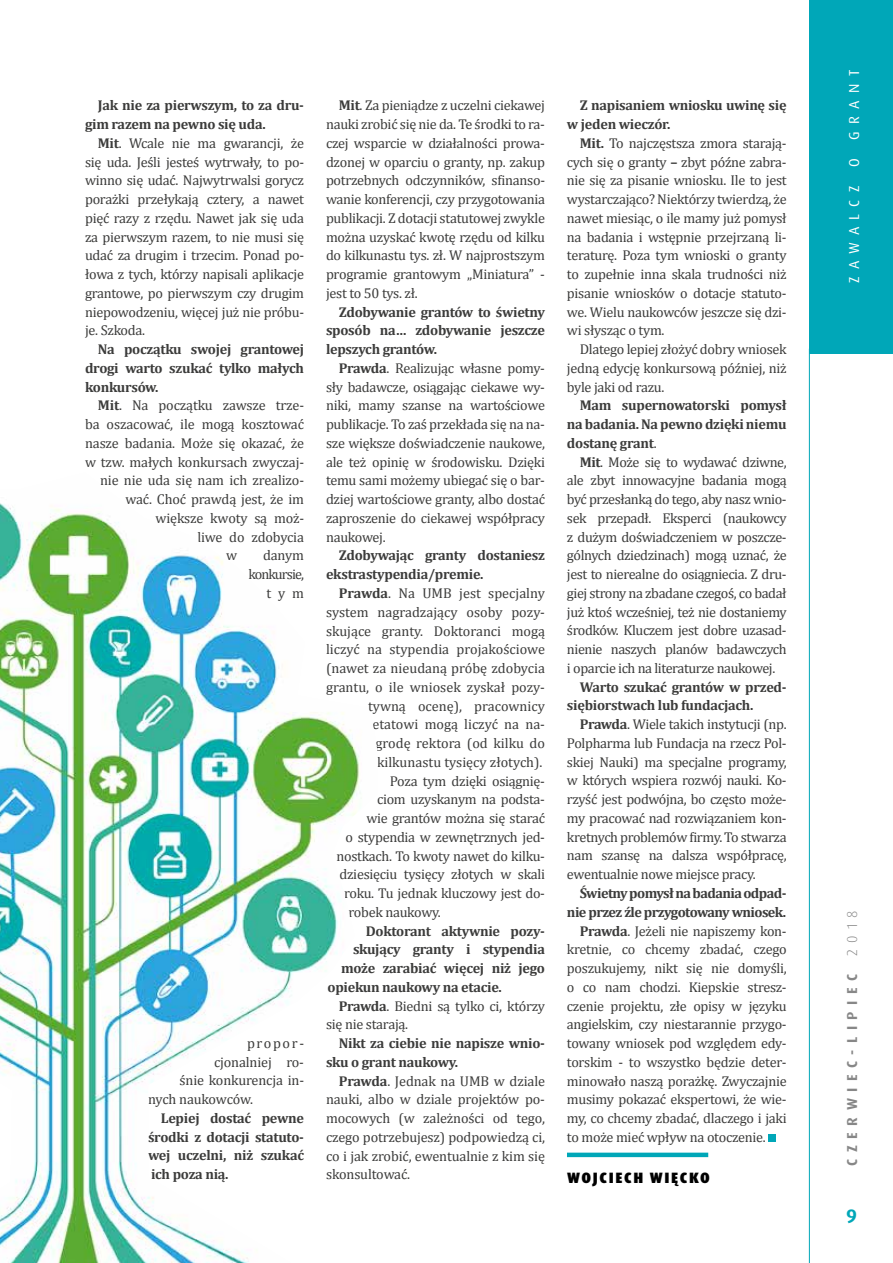
<style>
.page{position:relative;width:893px;height:1263px;background:#fff}
.page>*{position:absolute;margin:0;border:0;box-sizing:border-box;transform-origin:0 0}
.t1{font:700 19.5px "Dax Pro";color:#00a7b8}
.t2{font:900 15px "Dax Pro";letter-spacing:.11em;color:#000}
.t3{font:700 14.4px "Dax Pro";letter-spacing:.46em;color:#878787}
.t4{font:14.4px "Dax Pro";letter-spacing:.51em;color:#fff}
.t5{font:14.25px/18.8px "Cambria";letter-spacing:-.02em;color:#3c3c3b;text-align:justify}
.t6{font:700 14.25px/18.8px "Cambria";letter-spacing:-.02em;color:#3c3c3b}
.t7{font:14.25px "Cambria";color:#3c3c3b}
.t8{font:700 14.25px "Cambria";letter-spacing:-.04em;color:#3c3c3b}
.t9{font:14.25px/18.8px "Cambria";letter-spacing:-.065em;color:#3c3c3b;text-align:right}
.s1{font-weight:700}
.s2{font-weight:400}
.s3{font-weight:300}
</style>
<div class="page">
<div style="left:809px;top:0;width:84px;height:354px;background:#00a7b8"></div>
<hr style="left:809px;top:349px;width:1px;height:914px;background:#00a7b8">
<div style="left:567px;top:1152px;width:141px;height:5px;background:#00a7b8"></div>
<div style="left:768px;top:1134px;width:8px;height:8px;background:#00a7b8"></div>
<img style="left:0;top:503px;width:360px;height:760px">
<p class="t6" style="left:85px;top:96px;width:220px;text-indent:13px">Jak nie za pierwszym, to za dru&shy;gim razem na pewno się uda.</p>
<p class="t5" style="left:85px;top:133px;width:221px;text-indent:13px"><span class="s1">Mit</span>. Wcale nie ma gwarancji, że się uda. Jeśli jesteś wytrwały, to po&shy;winno się udać. Najwytrwalsi gorycz porażki przełykają cztery, a nawet pięć razy z rzędu. Nawet jak się uda za pierwszym razem, to nie musi się udać za drugim i trzecim. Ponad po&shy;łowa z tych, którzy napisali aplikacje grantowe, po pierwszym czy drugim niepowodzeniu, więcej już nie próbu&shy;je. Szkoda.</p>
<p class="t6" style="left:85px;top:339px;width:220px;text-align:justify;text-indent:13px">Na początku swojej grantowej drogi warto szukać tylko małych konkursów.</p>
<p class="t5" style="left:98px;top:396px;width:208px"><span class="s1">Mit</span>. Na początku zawsze trze-</p>
<p class="t5" style="left:85px;top:415px;width:220px">ba oszacować, ile mogą kosztować</p>
<p class="t5" style="left:85px;top:434px;width:221px">nasze badania. Może się okazać, że</p>
<p class="t5" style="left:85px;top:452px;width:221px">w tzw. małych konkursach zwyczaj-</p>
<p class="t5" style="left:100px;top:471px;width:206px">nie nie uda się nam ich zrealizo-</p>
<p class="t5" style="left:126px;top:490px;width:180px">wać. Choć prawdą jest, że im</p>
<p class="t5" style="left:156px;top:509px;width:150px">większe kwoty są moż-</p>
<p class="t5" style="left:198px;top:527px;width:108px">liwe do zdobycia</p>
<p class="t5" style="left:226px;top:546px;width:13px">w</p>
<p class="t9" style="left:249px;top:546px;width:57px">danym konkursie, tym</p>
<p class="t5" style="left:247px;top:1034px;width:58px">propor-</p>
<p class="t5" style="left:214px;top:1052px;width:91px">cjonalniej ro-</p>
<p class="t5" style="left:180px;top:1071px;width:126px">śnie konkurencja in-</p>
<p class="t5" style="left:148px;top:1090px;width:106px">nych naukowców.</p>
<p class="t6" style="left:148px;top:1108px;width:157px;text-align:justify;text-indent:13px">Lepiej dostać pewne środki z dotacji statuto&shy;wej uczelni, niż szukać ich poza nią.</p>
<p class="t5" style="left:326px;top:96px;width:221px;text-indent:13px"><span class="s1">Mit</span>. Za pieniądze z uczelni ciekawej nauki zrobić się nie da. Te środki to ra&shy;czej wsparcie w działalności prowa&shy;dzonej w oparciu o granty, np. zakup potrzebnych odczynników, sfinanso&shy;wanie konferencji, czy przygotowania publikacji. Z dotacji statutowej zwykle można uzyskać kwotę rzędu od kilku do kilkunastu tys. zł. W najprostszym programie grantowym „Miniatura” - jest to 50 tys. zł.</p>
<p class="t6" style="left:326px;top:302px;width:220px;text-align:justify;text-indent:13px">Zdobywanie grantów to świetny sposób na… zdobywanie jeszcze lepszych grantów.</p>
<p class="t5" style="left:326px;top:359px;width:221px;text-indent:13px"><span class="s1">Prawda</span>. Realizując własne pomy&shy;sły badawcze, osiągając ciekawe wy&shy;niki, mamy szanse na wartościowe publikacje. To zaś przekłada się na na&shy;sze większe doświadczenie naukowe, ale też opinię w środowisku. Dzięki temu sami możemy ubiegać się o bar&shy;dziej wartościowe granty, albo dostać zaproszenie do ciekawej współpracy naukowej.</p>
<p class="t6" style="left:326px;top:546px;width:220px;text-indent:13px">Zdobywając granty dostaniesz ekstrastypendia/premie.</p>
<p class="t7" style="left:339px;top:585px;width:208px"><span class="s1">Prawda</span>. Na UMB jest specjalny</p>
<p class="t7" style="left:326px;top:603px;width:220px">system nagradzający osoby pozy-</p>
<p class="t7" style="left:326px;top:622px;width:220px">skujące granty. Doktoranci mogą</p>
<p class="t7" style="left:326px;top:641px;width:221px">liczyć na stypendia projakościowe</p>
<p class="t7" style="left:326px;top:660px;width:220px">(nawet za nieudaną próbę zdobycia</p>
<p class="t7" style="left:326px;top:678px;width:220px">grantu, o ile wniosek zyskał pozy-</p>
<p class="t7" style="left:368px;top:697px;width:178px">tywną ocenę), pracownicy</p>
<p class="t7" style="left:372px;top:716px;width:174px">etatowi mogą liczyć na na-</p>
<p class="t7" style="left:375px;top:735px;width:171px">grodę rektora (od kilku do</p>
<p class="t7" style="left:377px;top:753px;width:167px">kilkunastu tysięcy złotych).</p>
<p class="t5" style="left:390px;top:771px;width:157px">Poza tym dzięki osiągnię-</p>
<p class="t5" style="left:377px;top:790px;width:169px">ciom uzyskanym na podsta-</p>
<p class="t5" style="left:366px;top:809px;width:180px">wie grantów można się starać</p>
<p class="t5" style="left:345px;top:827px;width:201px">o stypendia w zewnętrznych jed-</p>
<p class="t5" style="left:336px;top:846px;width:210px">nostkach. To kwoty nawet do kilku-</p>
<p class="t5" style="left:339px;top:865px;width:207px">dziesięciu tysięcy złotych w skali</p>
<p class="t5" style="left:344px;top:884px;width:202px">roku. Tu jednak kluczowy jest do-</p>
<p class="t5" style="left:348px;top:902px;width:94px">robek naukowy.</p>
<p class="t6" style="left:366px;top:921px;width:181px">Doktorant aktywnie pozy-</p>
<p class="t6" style="left:353px;top:940px;width:193px">skujący granty i stypendia</p>
<p class="t6" style="left:341px;top:958px;width:205px">może zarabiać więcej niż jego</p>
<p class="t6" style="left:327px;top:977px;width:176px">opiekun naukowy na etacie.</p>
<p class="t5" style="left:339px;top:996px;width:208px"><span class="s1">Prawda</span>. Biedni są tylko ci, którzy</p>
<p class="t5" style="left:326px;top:1015px;width:84px">się nie starają.</p>
<p class="t6" style="left:326px;top:1033px;width:220px;text-indent:13px">Nikt za ciebie nie napisze wnio&shy;sku o grant naukowy.</p>
<p class="t5" style="left:326px;top:1071px;width:221px;text-indent:13px"><span class="s1">Prawda</span>. Jednak na UMB w dziale nauki, albo w dziale projektów po&shy;mocowych (w zależności od tego, czego potrzebujesz) podpowiedzą ci, co i jak zrobić, ewentualnie z kim się skonsultować.</p>
<p class="t6" style="left:567px;top:96px;width:221px;text-indent:13px">Z napisaniem wniosku uwinę się w jeden wieczór.</p>
<p class="t5" style="left:567px;top:133px;width:221px;text-indent:13px"><span class="s1">Mit.</span> To najczęstsza zmora starają&shy;cych się o granty <span class="s1">–</span> zbyt późne zabra&shy;nie się za pisanie wniosku. Ile to jest wystarczająco? Niektórzy twierdzą, że nawet miesiąc, o ile mamy już pomysł na badania i wstępnie przejrzaną li&shy;teraturę. Poza tym wnioski o granty to zupełnie inna skala trudności niż pisanie wniosków o dotacje statuto&shy;we. Wielu naukowców jeszcze się dzi&shy;wi słysząc o tym.</p>
<p class="t5" style="left:567px;top:340px;width:221px;text-indent:13px">Dlatego lepiej złożyć dobry wniosek jedną edycję konkursową później, niż byle jaki od razu.</p>
<p class="t6" style="left:567px;top:396px;width:221px;text-align:justify;text-indent:13px">Mam supernowatorski pomysł na badania. Na pewno dzięki niemu dostanę grant<span class="s2">.</span></p>
<p class="t5" style="left:567px;top:452px;width:221px;text-indent:13px"><span class="s1">Mit</span>. Może się to wydawać dziwne, ale zbyt innowacyjne badania mogą być przesłanką do tego, aby nasz wnio&shy;sek przepadł. Eksperci (naukowcy z dużym doświadczeniem w poszcze&shy;gólnych dziedzinach) mogą uznać, że jest to nierealne do osiągniecia. Z dru&shy;giej strony na zbadane czegoś, co badał już ktoś wcześniej, też nie dostaniemy środków. Kluczem jest dobre uzasad&shy;nienie naszych planów badawczych i oparcie ich na literaturze naukowej.</p>
<p class="t6" style="left:567px;top:677px;width:221px;text-indent:13px">Warto szukać grantów w przed&shy;siębiorstwach lub fundacjach.</p>
<p class="t5" style="left:567px;top:715px;width:221px;text-indent:13px"><span class="s1">Prawda</span>. Wiele takich instytucji (np.<br>Polpharma lub Fundacja na rzecz Pol&shy;skiej Nauki) ma specjalne programy, w których wspiera rozwój nauki. Ko&shy;rzyść jest podwójna, bo często może&shy;my pracować nad rozwiązaniem kon&shy;kretnych problemów firmy. To stwarza nam szansę na dalsza współpracę, ewentualnie nowe miejsce pracy.</p>
<p class="t8" style="left:580px;top:884px;width:208px">Świetny pomysł na badania odpad-</p>
<p class="t8" style="left:567px;top:903px;width:221px">nie przez źle przygotowany wniosek.</p>
<p class="t5" style="left:580px;top:921px;width:208px"><span class="s1">Prawda</span>. Jeżeli nie napiszemy kon-</p>
<p class="t5" style="left:567px;top:940px;width:221px">kretnie, co chcemy zbadać, czego</p>
<p class="t5" style="left:567px;top:959px;width:221px">poszukujemy, nikt się nie domyśli,</p>
<p class="t5" style="left:567px;top:977px;width:221px">o co nam chodzi. Kiepskie stresz-</p>
<p class="t5" style="left:567px;top:996px;width:221px">czenie projektu, złe opisy w języku</p>
<p class="t5" style="left:567px;top:1015px;width:221px">angielskim, czy niestarannie przygo-</p>
<p class="t5" style="left:567px;top:1034px;width:221px">towany wniosek pod względem edy-</p>
<p class="t5" style="left:567px;top:1052px;width:221px">torskim - to wszystko będzie deter-</p>
<p class="t5" style="left:567px;top:1071px;width:221px">minowało naszą porażkę. Zwyczajnie</p>
<p class="t5" style="left:567px;top:1090px;width:221px">musimy pokazać ekspertowi, że wie-</p>
<p class="t5" style="left:567px;top:1109px;width:221px">my, co chcemy zbadać, dlaczego i jaki</p>
<p class="t5" style="left:567px;top:1127px;width:200px">to może mieć wpływ na otoczenie.</p>
<p class="t2" style="left:567px;top:1168px;width:144px">WOJCIECH WIĘCKO</p>
<p class="t4" style="left:845px;top:140px;width:71px;rotate:-90deg">GRANT</p>
<p class="t4" style="left:845px;top:167px;width:10px;rotate:-90deg">O</p>
<p class="t4" style="left:845px;top:283px;width:99px;rotate:-90deg">ZAWALCZ</p>
<p class="t3" style="left:843px;top:1166px;width:258px;rotate:-90deg">CZERWIEC-LIPIEC <span class="s3">2018</span></p>
<h1 class="t1" style="left:846px;top:1203px;width:12px">9</h1>
</div>
